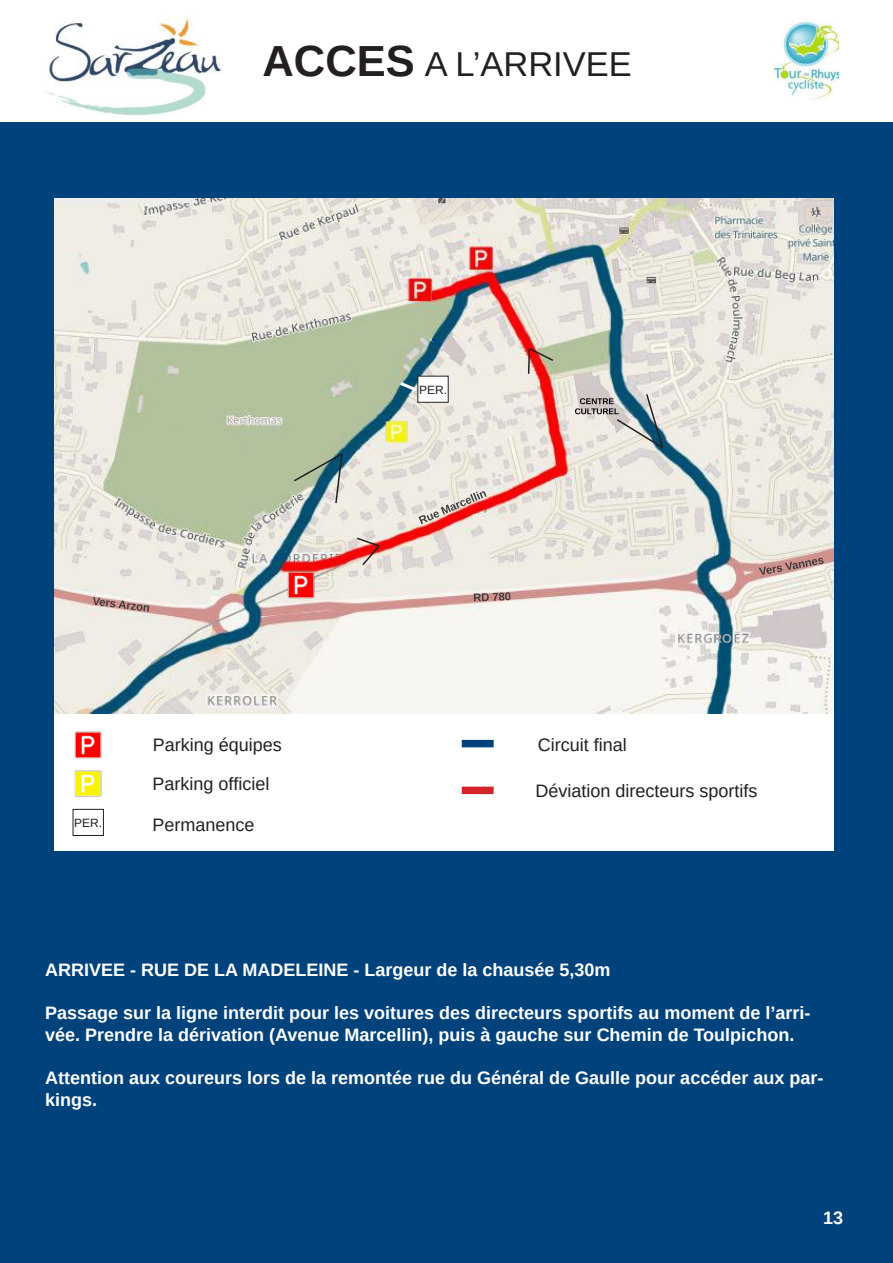
<style>
.page{position:relative;width:893px;height:1263px;background:#00427c}
.page>*{position:absolute;margin:0;border:0;box-sizing:border-box;transform-origin:0 0}
.t1{font:34.5px "Arimo";color:#241f1f}
.t2{font:700 18px/21.6px "Arimo";color:#fff}
.t3{font:18px/39px "Arimo";color:#241f1f}
.t4{font:12px "Arimo";color:#241f1f}
.s1{font-weight:700;font-size:43.5px}
</style>
<div class="page">
<div style="left:1px;top:0;width:892px;height:121px;background:#fff"></div>
<img style="left:774px;top:22px;width:65px;height:77px">
<div style="left:54px;top:714px;width:779px;height:136px;background:#fff"></div>
<img style="left:54px;top:199px;width:779px;height:515px">
<img style="left:74px;top:731px;width:28px;height:28px">
<img style="left:74px;top:770px;width:28px;height:27px">
<div style="left:418px;top:376px;width:30px;height:26px;background:#fff"></div>
<div style="left:417px;top:376px;width:32px;height:27px;border:1px solid #241f1f"></div>
<div style="left:73px;top:809px;width:31px;height:27px;border:1px solid #241f1f"></div>
<div style="left:462px;top:740px;width:32px;height:7px;background:#00427c"></div>
<div style="left:462px;top:787px;width:32px;height:7px;background:#d42429"></div>
<svg style="left:292px;top:452px;width:52px;height:53px;background:#8ca49c"></svg>
<svg style="left:615px;top:392px;width:50px;height:58px;background:#9badb3"></svg>
<img style="left:47px;top:17px;width:174px;height:99px">
<svg style="left:355px;top:536px;width:27px;height:31px"></svg>
<svg style="left:527px;top:347px;width:28px;height:28px"></svg>
<svg style="left:397px;top:379px;width:22px;height:14px"></svg>
<svg style="left:428px;top:335px;width:18px;height:15px"></svg>
<img style="left:286px;top:572px;width:32px;height:32px">
<h1 class="t1" style="left:263px;top:43px;width:371px"><span class="s1">ACCES</span> A L’ARRIVEE</h1>
<p class="t3" style="left:153px;top:725px;width:131px">Parking équipes<br>Parking officiel</p>
<p class="t4" style="left:74px;top:815px;width:30px">PER.</p>
<p class="t3" style="left:153px;top:805px;width:104px">Permanence</p>
<p class="t4" style="left:419px;top:382px;width:30px">PER.</p>
<p class="t3" style="left:538px;top:725px;width:91px">Circuit final</p>
<p class="t3" style="left:535px;top:771px;width:224px">Déviation directeurs sportifs</p>
<p class="t2" style="left:45px;top:959px;width:567px">ARRIVEE - RUE DE LA MADELEINE - Largeur de la chausée 5,30m</p>
<p class="t2" style="left:45px;top:1003px;width:767px">Passage sur la ligne interdit pour les voitures des directeurs sportifs au moment de l’arri&shy;vée. Prendre la dérivation (Avenue Marcellin), puis à gauche sur Chemin de Toulpichon.</p>
<p class="t2" style="left:45px;top:1067px;width:780px">Attention aux coureurs lors de la remontée rue du Général de Gaulle pour accéder aux par&shy;kings.</p>
<p class="t2" style="left:823px;top:1207px;width:22px">13</p>
</div>
